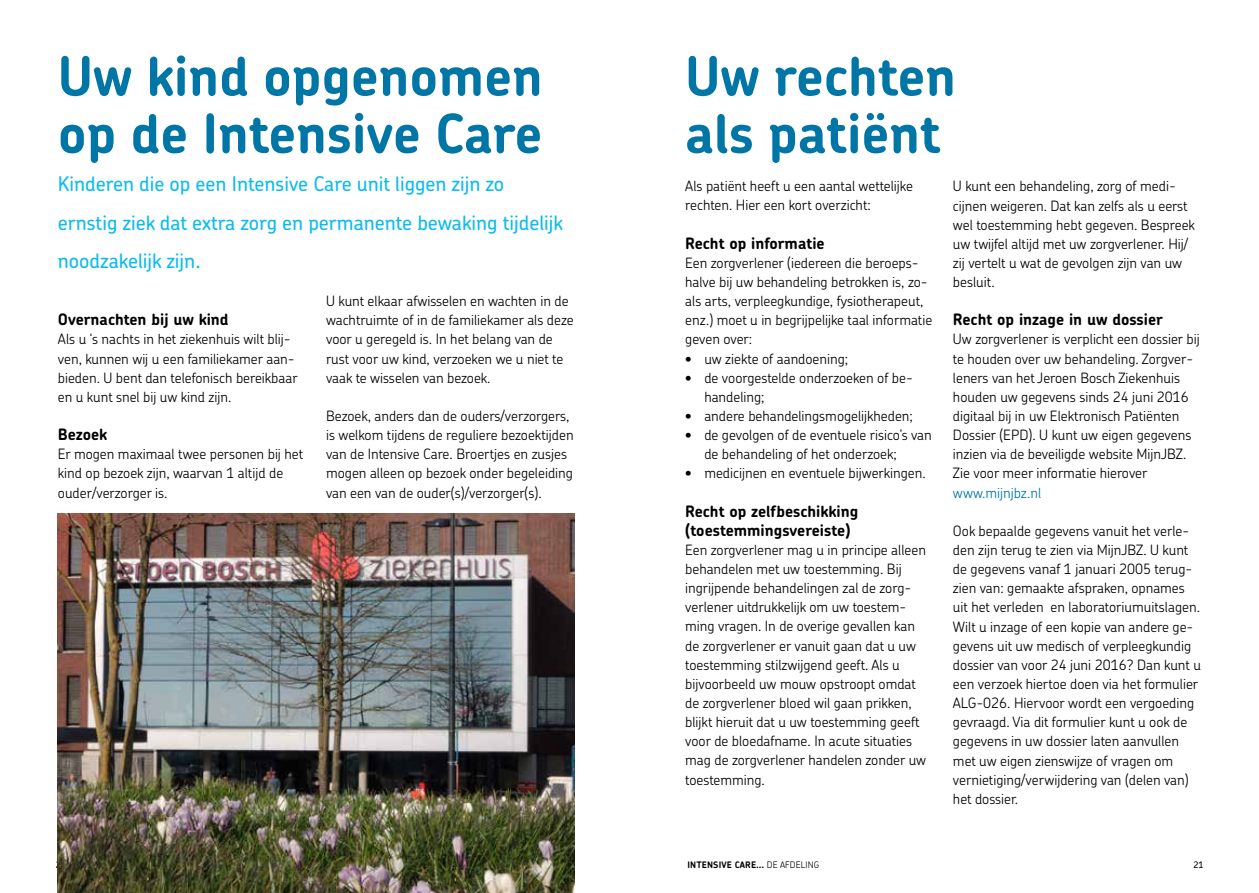
<style>
.page{position:relative;width:1259px;height:893px;background:#fff}
.page>*{position:absolute;margin:0;border:0;box-sizing:border-box;transform-origin:0 0}
.t1{font:700 54px/57.4px "Chevin Pro";color:#0076a7}
.t2{font:500 20.25px/38.2px "Chevin Pro";color:#0bbbef}
.t3{font:700 15.75px/19.2px "Chevin Pro";color:#000}
.t4{font:300 14.25px/19.2px "Chevin Pro";color:#000}
.t5{font:300 14.25px "Chevin Pro";color:#0076a7}
.t6{font:700 9px "Chevin Pro";letter-spacing:.015em;color:#000}
.t7{font:500 9px "Chevin Pro";color:#000}
.s1{font-weight:300}
</style>
<div class="page">
<img style="left:58px;top:513px;width:516px;height:380px">
<h1 class="t1" style="left:58px;top:47px;width:486px">Uw kind opgenomen op de Intensive Care</h1>
<h2 class="t2" style="left:58px;top:164px;width:506px">Kinderen die op een Intensive Care unit liggen zijn zo ernstig ziek dat extra zorg en permanente bewaking tijdelijk noodzakelijk zijn.</h2>
<p class="t3" style="left:58px;top:310px;width:172px">Overnachten bij uw kind</p>
<p class="t4" style="left:58px;top:329px;width:241px">Als u ‘s nachts in het ziekenhuis wilt blij&shy;ven, kunnen wij u een familiekamer aan&shy;bieden. U bent dan telefonisch bereikbaar en u kunt snel bij uw kind zijn.</p>
<p class="t3" style="left:58px;top:425px;width:51px">Bezoek</p>
<p class="t4" style="left:58px;top:444px;width:247px">Er mogen maximaal twee personen bij het kind op bezoek zijn, waarvan 1 altijd de ouder/verzorger is.</p>
<p class="t4" style="left:326px;top:291px;width:249px">U kunt elkaar afwisselen en wachten in de wachtruimte of in de familiekamer als deze voor u geregeld is. In het belang van de rust voor uw kind, verzoeken we u niet te vaak te wisselen van bezoek.</p>
<p class="t4" style="left:326px;top:406px;width:249px">Bezoek, anders dan de ouders/verzorgers, is welkom tijdens de reguliere bezoektijden van de Intensive Care. Broertjes en zusjes mogen alleen op bezoek onder begeleiding van een van de ouder(s)/verzorger(s).</p>
<h1 class="t1" style="left:685px;top:47px;width:272px">Uw rechten als patiënt</h1>
<p class="t4" style="left:685px;top:176px;width:229px">Als patiënt heeft u een aantal wettelijke rechten. Hier een kort overzicht:</p>
<p class="t3" style="left:685px;top:233px;width:141px">Recht op informatie</p>
<p class="t4" style="left:685px;top:253px;width:249px">Een zorgverlener (iedereen die beroeps&shy;halve bij uw behandeling betrokken is, zo&shy;als arts, verpleegkundige, fysiotherapeut, enz.) moet u in begrijpelijke taal informatie geven over:</p>
<p class="t4" style="left:685px;top:348px;width:164px">• uw ziekte of aandoening;</p>
<p class="t4" style="left:704px;top:368px;width:210px;text-indent:-19px">• de voorgestelde onderzoeken of be&shy;handeling;</p>
<p class="t4" style="left:685px;top:406px;width:229px">• andere behandelingsmogelijkheden;</p>
<p class="t4" style="left:704px;top:425px;width:229px;text-indent:-19px">• de gevolgen of de eventuele risico’s van de behandeling of het onderzoek;</p>
<p class="t4" style="left:685px;top:463px;width:242px">• medicijnen en eventuele bijwerkingen.</p>
<p class="t3" style="left:685px;top:501px;width:174px">Recht op zelfbeschikking (toestemmingsvereiste)</p>
<p class="t4" style="left:685px;top:540px;width:242px">Een zorgverlener mag u in principe alleen behandelen met uw toestemming. Bij ingrijpende behandelingen zal de zorg&shy;verlener uitdrukkelijk om uw toestem&shy;ming vragen. In de overige gevallen kan de zorgverlener er vanuit gaan dat u uw toestemming stilzwijgend geeft. Als u bijvoorbeeld uw mouw opstroopt omdat de zorgverlener bloed wil gaan prikken, blijkt hieruit dat u uw toestemming geeft voor de bloedafname. In acute situaties mag de zorgverlener handelen zonder uw toestemming.</p>
<p class="t4" style="left:953px;top:176px;width:243px">U kunt een behandeling, zorg of medi&shy;cijnen weigeren. Dat kan zelfs als u eerst wel toestemming hebt gegeven. Bespreek uw twijfel altijd met uw zorgverlener. Hij/ zij vertelt u wat de gevolgen zijn van uw besluit.</p>
<p class="t3" style="left:953px;top:310px;width:211px">Recht op inzage in uw dossier</p>
<p class="t4" style="left:953px;top:329px;width:248px">Uw zorgverlener is verplicht een dossier bij te houden over uw behandeling. Zorgver&shy;leners van het Jeroen Bosch Ziekenhuis houden uw gegevens sinds 24 juni 2016 digitaal bij in uw Elektronisch Patiënten Dossier (EPD). U kunt uw eigen gegevens inzien via de beveiligde website MijnJBZ.<br>Zie voor meer informatie hierover</p>
<p class="t5" style="left:953px;top:483px;width:90px">www.mijnjbz.nl</p>
<p class="t4" style="left:953px;top:521px;width:249px">Ook bepaalde gegevens vanuit het verle&shy;den zijn terug te zien via MijnJBZ. U kunt de gegevens vanaf 1 januari 2005 terug&shy;zien van: gemaakte afspraken, opnames uit het verleden en laboratoriumuitslagen.<br>Wilt u inzage of een kopie van andere ge&shy;gevens uit uw medisch of verpleegkundig dossier van voor 24 juni 2016? Dan kunt u een verzoek hiertoe doen via het formulier ALG-026. Hiervoor wordt een vergoeding gevraagd. Via dit formulier kunt u ook de gegevens in uw dossier laten aanvullen met uw eigen zienswijze of vragen om vernietiging/verwijdering van (delen van) het dossier.</p>
<p class="t7" style="left:56px;top:859px;width:12px">20</p>
<p class="t6" style="left:687px;top:859px;width:133px">INTENSIVE CARE... <span class="s1">DE AFDELING</span></p>
<p class="t7" style="left:1193px;top:859px;width:12px">21</p>
</div>
